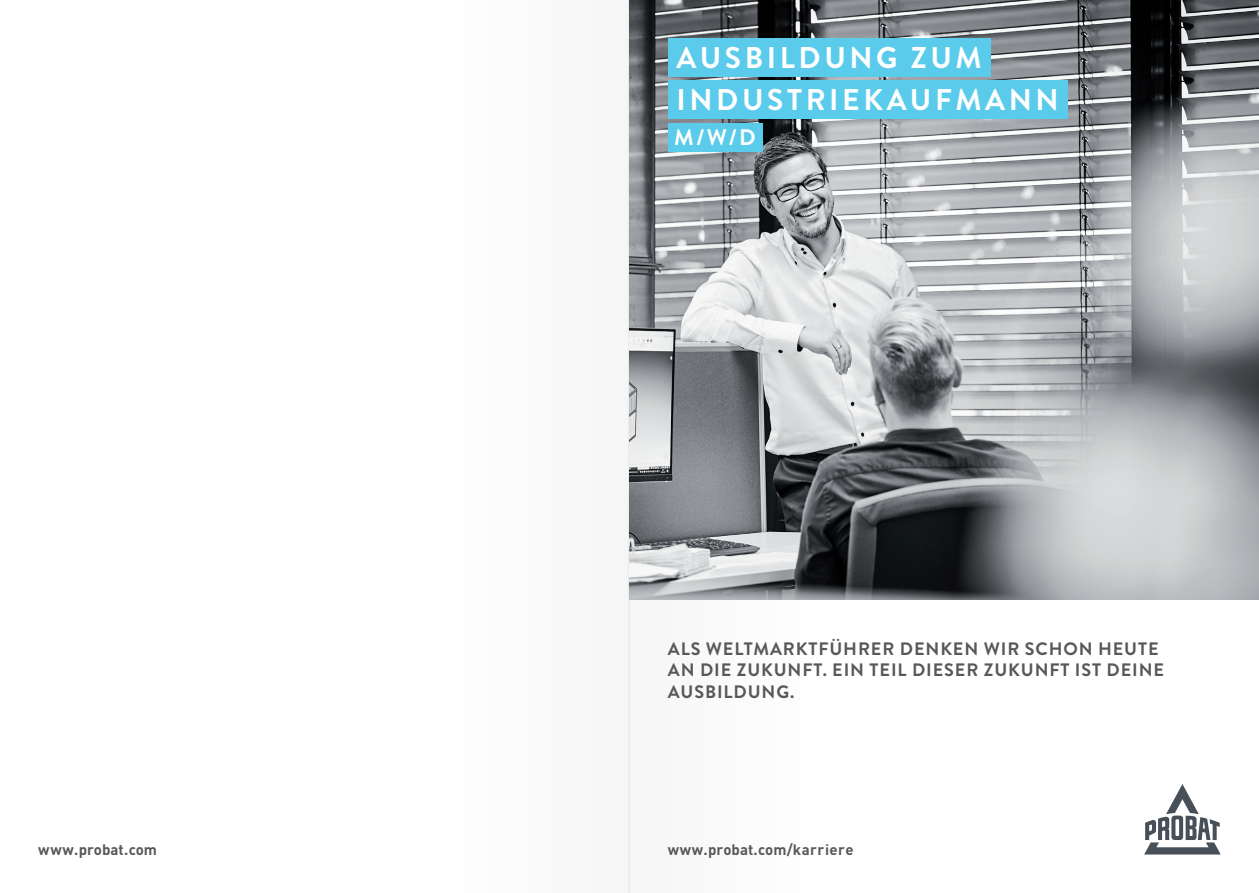
<style>
.page{position:relative;width:1259px;height:893px;background:#fff}
.page>*{position:absolute;margin:0;border:0;box-sizing:border-box;transform-origin:0 0}
.t1{font:700 30px "Brandon Grotesque";letter-spacing:.12em;color:#fff}
.t2{font:700 22.5px "Brandon Grotesque";color:#fff}
.t3{font:700 18px/21.6px "Brandon Grotesque";letter-spacing:.05em;color:#57585a}
.t4{font:700 15px "DIN Pro";letter-spacing:.025em;color:#57585a}
.t5{font:700 15px "DIN Pro";letter-spacing:.005em;color:#57585a}
</style>
<div class="page">
<div style="left:439px;top:0;width:190px;height:893px;background:#fafafa"></div>
<div style="left:629px;top:0;width:189px;height:893px;background:#fafafa"></div>
<img style="left:629px;top:0;width:630px;height:600px">
<div style="left:668px;top:81px;width:399px;height:38px;background:#5acbeb"></div>
<div style="left:668px;top:38px;width:322px;height:38px;background:#5acbeb"></div>
<svg style="left:1144px;top:784px;width:76px;height:70px"></svg>
<div style="left:668px;top:123px;width:94px;height:28px;background:#5acbeb"></div>
<h1 class="t1" style="left:676px;top:36px;width:307px">AUSBILDUNG ZUM</h1>
<h1 class="t1" style="left:676px;top:79px;width:384px">INDUSTRIEKAUFMANN</h1>
<p class="t2" style="left:674px;top:121px;width:83px">M/W/D</p>
<p class="t3" style="left:668px;top:638px;width:498px">ALS WELTMARKTFÜHRER DENKEN WIR SCHON HEUTE<br>AN DIE ZUKUNFT. EIN TEIL DIESER ZUKUNFT IST DEINE<br>AUSBILDUNG.</p>
<p class="t5" style="left:38px;top:837px;width:120px">www.probat.com</p>
<p class="t4" style="left:668px;top:837px;width:187px">www.probat.com/karriere</p>
</div>
